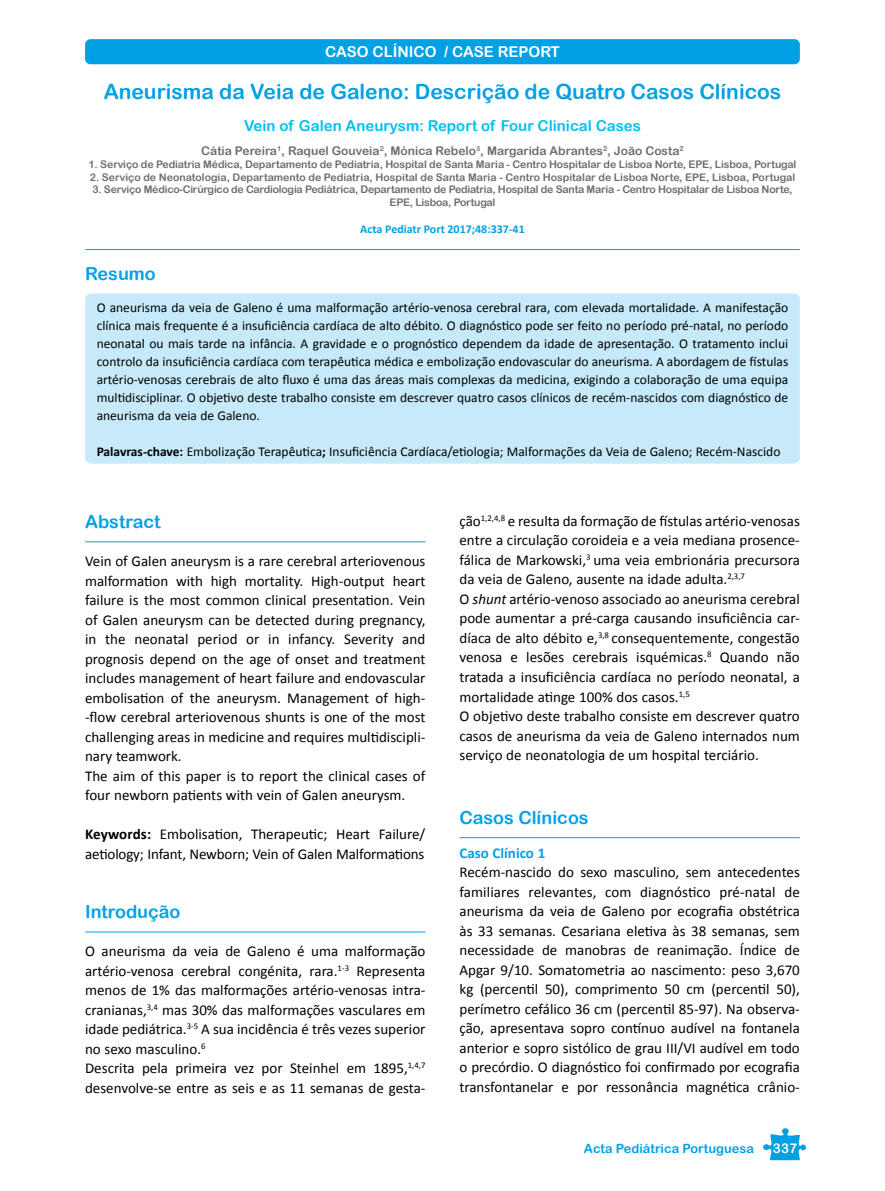
<style>
.page{position:relative;width:885px;height:1191px;background:#fff}
.page>*{position:absolute;margin:0;border:0;box-sizing:border-box;transform-origin:0 0}
.t1{font:21px "Arial Rounded MT Bold";color:#00a1e4}
.t2{font:18px "Arial Rounded MT Bold";color:#00a1e4}
.t3{font:15px/19.5px "Calibri";color:#000}
.t4{font:15px "Arial Rounded MT Bold";color:#00c0f3}
.t5{font:15px "Arial Rounded MT Bold";color:#fff}
.t6{font:13.5px/18px "Calibri";color:#000;text-align:justify}
.t7{font:13.5px "Arial Rounded MT Bold";color:#fff}
.t8{font:12.75px "Arial Rounded MT Bold";color:#00a1e4}
.t9{font:12px "Arial Rounded MT Bold";color:#6d6e71}
.t10{font:700 12px "Calibri";color:#00a1e4}
.t11{font:10.5px/12.6px "Arial Rounded MT Bold";letter-spacing:-.01em;color:#6d6e71;text-align:center}
.s1{font-weight:700}
.s2{font-style:italic}
.s3{font-weight:700;color:#00a1e4}
</style>
<div class="page">
<div style="left:85px;top:39px;width:714px;height:25px;background:#00a1e4;border-radius:5px"></div>
<svg style="left:763px;top:1128px;width:43px;height:32px"></svg>
<hr style="left:0;top:0;width:1px;height:309px;background:#e64097">
<hr style="left:85px;top:249px;width:714px;height:1px;background:#00a1e4">
<div style="left:85px;top:293px;width:714px;height:170px;background:#c7eafb;border-radius:6px"></div>
<hr style="left:85px;top:541px;width:340px;height:1px;background:#00a1e4">
<hr style="left:85px;top:931px;width:340px;height:1px;background:#00a1e4">
<hr style="left:459px;top:837px;width:340px;height:1px;background:#00a1e4">
<p class="t5" style="left:325px;top:43px;width:236px">CASO CLÍNICO / CASE REPORT</p>
<p class="t1" style="left:104px;top:79px;width:679px">Aneurisma da Veia de Galeno: Descrição de Quatro Casos Clínicos</p>
<p class="t4" style="left:244px;top:117px;width:398px">Vein of Galen Aneurysm: Report of Four Clinical Cases</p>
<p class="t9" style="left:201px;top:144px;width:484px">Cátia Pereira<sup>1</sup>, Raquel Gouveia<sup>2</sup>, Mónica Rebelo<sup>3</sup>, Margarida Abrantes<sup>2</sup>, João Costa<sup>2</sup></p>
<p class="t11" style="left:88px;top:158px;width:709px">1. Serviço de Pediatria Médica, Departamento de Pediatria, Hospital de Santa Maria - Centro Hospitalar de Lisboa Norte, EPE, Lisboa, Portugal</p>
<p class="t11" style="left:90px;top:170px;width:706px">2. Serviço de Neonatologia, Departamento de Pediatria, Hospital de Santa Maria - Centro Hospitalar de Lisboa Norte, EPE, Lisboa, Portugal</p>
<p class="t11" style="left:92px;top:183px;width:701px">3. Serviço Médico-Cirúrgico de Cardiologia Pediátrica, Departamento de Pediatria, Hospital de Santa Maria - Centro Hospitalar de Lisboa Norte,<br>EPE, Lisboa, Portugal</p>
<p class="t10" style="left:360px;top:221px;width:166px">Acta Pediatr Port 2017;48:337-41</p>
<p class="t2" style="left:85px;top:263px;width:72px">Resumo</p>
<p class="t6" style="left:97px;top:298px;width:693px">O aneurisma da veia de Galeno é uma malformação artério-venosa cerebral rara, com elevada mortalidade. A manifestação clínica mais frequente é a insuficiência cardíaca de alto débito. O diagnóstico pode ser feito no período pré-natal, no período neonatal ou mais tarde na infância. A gravidade e o prognóstico dependem da idade de apresentação. O tratamento inclui controlo da insuficiência cardíaca com terapêutica médica e embolização endovascular do aneurisma. A abordagem de fístulas artério-venosas cerebrais de alto fluxo é uma das áreas mais complexas da medicina, exigindo a colaboração de uma equipa multidisciplinar. O objetivo deste trabalho consiste em descrever quatro casos clínicos de recém-nascidos com diagnóstico de aneurisma da veia de Galeno.</p>
<p class="t6" style="left:97px;top:442px;width:685px"><span class="s1">Palavras-chave:</span> Embolização Terapêutica<span class="s1">;</span> Insuficiência Cardíaca/etiologia; Malformações da Veia de Galeno; Recém-Nascido</p>
<p class="t2" style="left:85px;top:511px;width:77px">Abstract</p>
<p class="t3" style="left:85px;top:551px;width:342px">Vein of Galen aneurysm is a rare cerebral arteriovenous malformation with high mortality. High-output heart failure is the most common clinical presentation. Vein of Galen aneurysm can be detected during pregnancy, in the neonatal period or in infancy. Severity and prognosis depend on the age of onset and treatment includes management of heart failure and endovascular embolisation of the aneurysm. Management of high--flow cerebral arteriovenous shunts is one of the most challenging areas in medicine and requires multidiscipli&shy;nary teamwork.<br>The aim of this paper is to report the clinical cases of four newborn patients with vein of Galen aneurysm.</p>
<p class="t3" style="left:85px;top:824px;width:342px"><span class="s1">Keywords:</span> Embolisation, Therapeutic; Heart Failure/ aetiology; Infant, Newborn; Vein of Galen Malformations</p>
<p class="t2" style="left:85px;top:901px;width:97px">Introdução</p>
<p class="t3" style="left:85px;top:941px;width:342px">O aneurisma da veia de Galeno é uma malformação artério-venosa cerebral congénita, rara.<sup>1-3</sup> Representa menos de 1% das malformações artério-venosas intra&shy;cranianas,<sup>3,4</sup> mas 30% das malformações vasculares em idade pediátrica.<sup>3-5</sup> A sua incidência é três vezes superior no sexo masculino.<sup>6<br></sup>Descrita pela primeira vez por Steinhel em 1895,<sup>1,4,7 </sup>desenvolve-se entre as seis e as 11 semanas de gesta-</p>
<p class="t3" style="left:459px;top:510px;width:342px">ção<sup>1,2,4,8</sup> e resulta da formação de fístulas artério-venosas entre a circulação coroideia e a veia mediana prosence&shy;fálica de Markowski,<sup>3</sup> uma veia embrionária precursora da veia de Galeno, ausente na idade adulta.<sup>2,3,7<br></sup>O <span class="s2">shunt</span> artério-venoso associado ao aneurisma cerebral pode aumentar a pré-carga causando insuficiência car&shy;díaca de alto débito e,<sup>3,8</sup> consequentemente, congestão venosa e lesões cerebrais isquémicas.<sup>8</sup> Quando não tratada a insuficiência cardíaca no período neonatal, a mortalidade atinge 100% dos casos.<sup>1,5<br></sup>O objetivo deste trabalho consiste em descrever quatro casos de aneurisma da veia de Galeno internados num serviço de neonatologia de um hospital terciário.</p>
<p class="t2" style="left:459px;top:807px;width:131px">Casos Clínicos</p>
<p class="t3" style="left:459px;top:842px;width:342px"><span class="s3">Caso Clínico 1<br></span>Recém-nascido do sexo masculino, sem antecedentes familiares relevantes, com diagnóstico pré-natal de aneurisma da veia de Galeno por ecografia obstétrica às 33 semanas. Cesariana eletiva às 38 semanas, sem necessidade de manobras de reanimação. Índice de Apgar 9/10. Somatometria ao nascimento: peso 3,670 kg (percentil 50), comprimento 50 cm (percentil 50), perímetro cefálico 36 cm (percentil 85-97). Na observa&shy;ção, apresentava sopro contínuo audível na fontanela anterior e sopro sistólico de grau III/VI audível em todo o precórdio. O diagnóstico foi confirmado por ecografia transfontanelar e por ressonância magnética crânio-</p>
<p class="t8" style="left:584px;top:1141px;width:171px">Acta Pediátrica Portuguesa</p>
<p class="t7" style="left:772px;top:1139px;width:26px">337</p>
</div>
